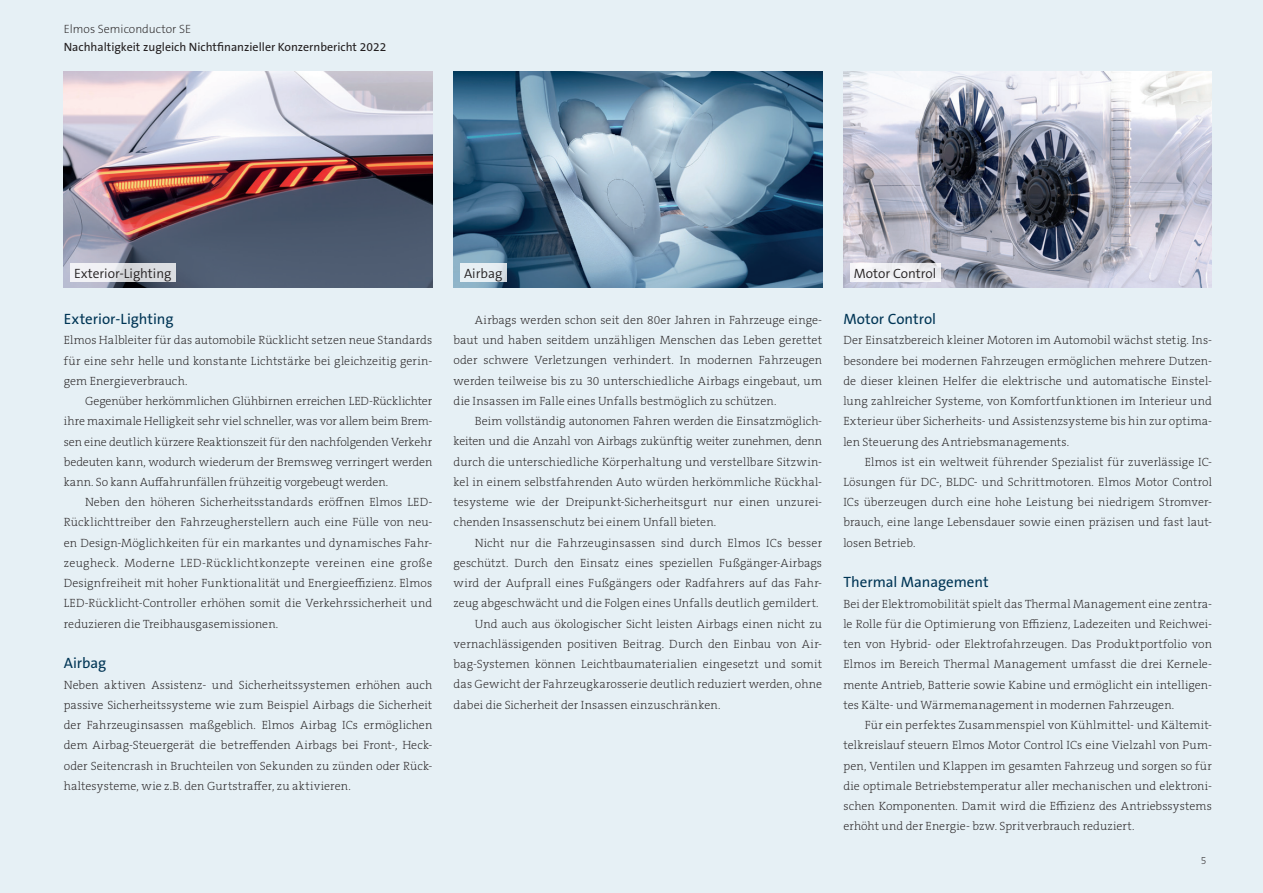
<style>
.page{position:relative;width:1263px;height:893px;background:#e6f0f5}
.page>*{position:absolute;margin:0;border:0;box-sizing:border-box;transform-origin:0 0}
.t1{font:15px "The Sans B W5 Plain";color:#003555}
.t2{font:300 13.5px "The Sans B W4";color:#231f20}
.t3{font:200 12px/20.2px "The Serif B W2";letter-spacing:.01em;color:#231f20;text-align:justify}
.t4{font:12px "The Sans B5 Plain";color:#231f20}
.t5{font:200 12px "The Sans B2";color:#231f20}
.t6{font:200 10.5px "The Sans B2";color:#231f20}
</style>
<div class="page">
<img style="left:64px;top:71px;width:368px;height:217px">
<img style="left:454px;top:71px;width:368px;height:217px">
<img style="left:843px;top:71px;width:369px;height:217px">
<div style="left:850px;top:264px;width:90px;height:18px;background:#f1f1f4"></div>
<svg style="left:70px;top:264px;width:106px;height:18px"></svg>
<div style="left:460px;top:264px;width:47px;height:18px;background:linear-gradient(to right,#edf4f8,#dde5ea)"></div>
<p class="t5" style="left:64px;top:22px;width:129px">Elmos Semiconductor SE</p>
<p class="t4" style="left:64px;top:40px;width:324px">Nachhaltigkeit zugleich Nichtfinanzieller Konzernbericht 2022</p>
<p class="t2" style="left:74px;top:265px;width:99px">Exterior-Lighting</p>
<p class="t2" style="left:464px;top:265px;width:40px">Airbag</p>
<p class="t2" style="left:854px;top:265px;width:84px">Motor Control</p>
<p class="t1" style="left:64px;top:309px;width:111px">Exterior-Lighting</p>
<p class="t3" style="left:64px;top:330px;width:370px">Elmos Halbleiter für das automobile Rücklicht setzen neue Standards für eine sehr helle und konstante Lichtstärke bei gleichzeitig gerin&shy;gem Energieverbrauch.</p>
<p class="t3" style="left:64px;top:391px;width:370px;text-indent:21px">Gegenüber herkömmlichen Glühbirnen erreichen LED-Rücklichter ihre maximale Helligkeit sehr viel schneller, was vor allem beim Brem&shy;sen eine deutlich kürzere Reaktionszeit für den nachfolgenden Verkehr bedeuten kann, wodurch wiederum der Bremsweg verringert werden kann. So kann Auffahrunfällen frühzeitig vorgebeugt werden.</p>
<p class="t3" style="left:64px;top:492px;width:370px;text-indent:21px">Neben den höheren Sicherheitsstandards eröffnen Elmos LED-Rücklichttreiber den Fahrzeugherstellern auch eine Fülle von neu&shy;en Design-Möglichkeiten für ein markantes und dynamisches Fahr&shy;zeugheck. Moderne LED-Rücklichtkonzepte vereinen eine große Designfreiheit mit hoher Funktionalität und Energieeffizienz. Elmos LED-Rücklicht-Controller erhöhen somit die Verkehrssicherheit und reduzieren die Treibhausgasemissionen.</p>
<p class="t1" style="left:64px;top:654px;width:44px">Airbag</p>
<p class="t3" style="left:64px;top:674px;width:370px">Neben aktiven Assistenz- und Sicherheitssystemen erhöhen auch passive Sicherheitssysteme wie zum Beispiel Airbags die Sicherheit der Fahrzeuginsassen maßgeblich. Elmos Airbag ICs ermöglichen dem Airbag-Steuergerät die betreffenden Airbags bei Front-, Heck&shy;oder Seitencrash in Bruchteilen von Sekunden zu zünden oder Rück&shy;haltesysteme, wie z.B. den Gurtstraffer, zu aktivieren.</p>
<p class="t3" style="left:454px;top:310px;width:370px;text-indent:21px">Airbags werden schon seit den 80er Jahren in Fahrzeuge einge&shy;baut und haben seitdem unzähligen Menschen das Leben gerettet oder schwere Verletzungen verhindert. In modernen Fahrzeugen werden teilweise bis zu 30 unterschiedliche Airbags eingebaut, um die Insassen im Falle eines Unfalls bestmöglich zu schützen.</p>
<p class="t3" style="left:454px;top:411px;width:370px;text-indent:21px">Beim vollständig autonomen Fahren werden die Einsatzmöglich&shy;keiten und die Anzahl von Airbags zukünftig weiter zunehmen, denn durch die unterschiedliche Körperhaltung und verstellbare Sitzwin&shy;kel in einem selbstfahrenden Auto würden herkömmliche Rückhal&shy;tesysteme wie der Dreipunkt-Sicherheitsgurt nur einen unzurei&shy;chenden Insassenschutz bei einem Unfall bieten.</p>
<p class="t3" style="left:475px;top:533px;width:349px">Nicht nur die Fahrzeuginsassen sind durch Elmos ICs besser</p>
<p class="t3" style="left:454px;top:553px;width:370px">geschützt. Durch den Einsatz eines speziellen Fußgänger-Airbags</p>
<p class="t3" style="left:454px;top:573px;width:370px">wird der Aufprall eines Fußgängers oder Radfahrers auf das Fahr-</p>
<p class="t3" style="left:454px;top:593px;width:367px">zeug abgeschwächt und die Folgen eines Unfalls deutlich gemildert.</p>
<p class="t3" style="left:475px;top:614px;width:349px">Und auch aus ökologischer Sicht leisten Airbags einen nicht zu</p>
<p class="t3" style="left:454px;top:634px;width:370px">vernachlässigenden positiven Beitrag. Durch den Einbau von Air-</p>
<p class="t3" style="left:454px;top:654px;width:370px">bag-Systemen können Leichtbaumaterialien eingesetzt und somit</p>
<p class="t3" style="left:454px;top:674px;width:370px">das Gewicht der Fahrzeugkarosserie deutlich reduziert werden, ohne</p>
<p class="t3" style="left:454px;top:695px;width:268px">dabei die Sicherheit der Insassen einzuschränken.</p>
<p class="t1" style="left:843px;top:309px;width:94px">Motor Control</p>
<p class="t3" style="left:843px;top:330px;width:370px">Der Einsatzbereich kleiner Motoren im Automobil wächst stetig. Ins&shy;besondere bei modernen Fahrzeugen ermöglichen mehrere Dutzen&shy;de dieser kleinen Helfer die elektrische und automatische Einstel&shy;lung zahlreicher Systeme, von Komfortfunktionen im Interieur und Exterieur über Sicherheits- und Assistenzsysteme bis hin zur optima&shy;len Steuerung des Antriebsmanagements.</p>
<p class="t3" style="left:843px;top:452px;width:370px;text-indent:21px">Elmos ist ein weltweit führender Spezialist für zuverlässige IC-Lösungen für DC-, BLDC- und Schrittmotoren. Elmos Motor Control ICs überzeugen durch eine hohe Leistung bei niedrigem Stromver&shy;brauch, eine lange Lebensdauer sowie einen präzisen und fast laut&shy;losen Betrieb.</p>
<p class="t1" style="left:843px;top:573px;width:147px">Thermal Management</p>
<p class="t3" style="left:843px;top:593px;width:370px">Bei der Elektromobilität spielt das Thermal Management eine zentra&shy;le Rolle für die Optimierung von Effizienz, Ladezeiten und Reichwei&shy;ten von Hybrid- oder Elektrofahrzeugen. Das Produktportfolio von Elmos im Bereich Thermal Management umfasst die drei Kernele&shy;mente Antrieb, Batterie sowie Kabine und ermöglicht ein intelligen&shy;tes Kälte- und Wärmemanagement in modernen Fahrzeugen.</p>
<p class="t3" style="left:843px;top:715px;width:370px;text-indent:21px">Für ein perfektes Zusammenspiel von Kühlmittel- und Kältemit&shy;telkreislauf steuern Elmos Motor Control ICs eine Vielzahl von Pum&shy;pen, Ventilen und Klappen im gesamten Fahrzeug und sorgen so für die optimale Betriebstemperatur aller mechanischen und elektroni&shy;schen Komponenten. Damit wird die Effizienz des Antriebssystems erhöht und der Energie- bzw. Spritverbrauch reduziert.</p>
<p class="t6" style="left:1201px;top:855px;width:7px">5</p>
</div>
